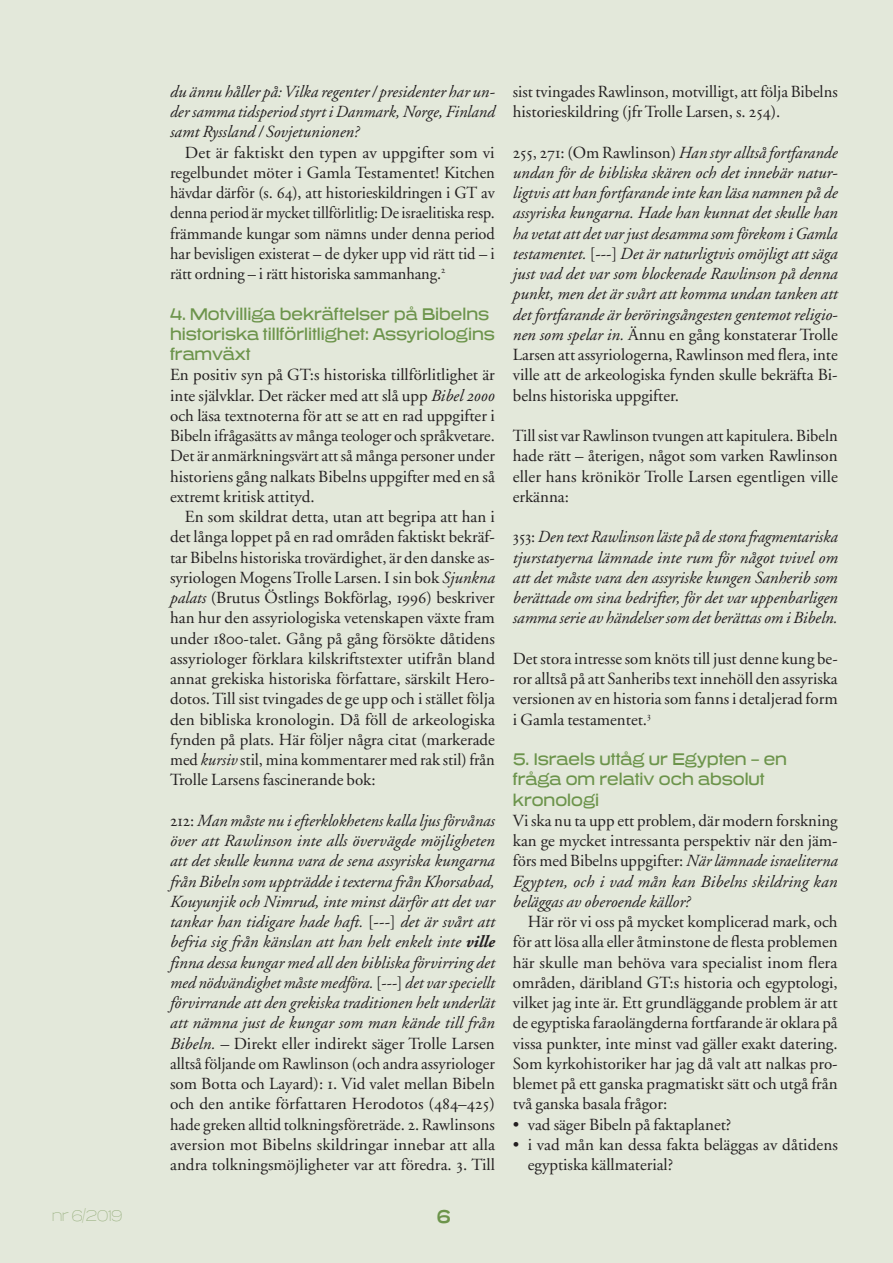
<style>
.page{position:relative;width:893px;height:1263px;background:#e3e8da}
.page>*{position:absolute;margin:0;border:0;box-sizing:border-box;transform-origin:0 0}
.t1{font:700 18.9px "Tussilago Rg";color:#6c944b;scale:.78 1}
.t2{font:17.25px/20.2px "Tussilago Rg";color:#6c944b;scale:.78 1}
.t3{font:16.95px/20.2px "Adobe Garamond";color:#231f20;text-align:justify}
.t4{font:italic 16.95px/20.2px "Adobe Garamond";color:#231f20;text-align:justify}
.t5{font:15.6px "Tussilago El";letter-spacing:-.01em;color:#98b07f;scale:.78 1}
.s1{font-family:"Adobe Garamond Regular SC"}
.s2{font-style:italic}
.s3{font-family:"Adobe Garamond Italic Os F"}
.s4{font-family:"Adobe Garamond Regular SC";font-style:normal}
.s5{font-style:normal}
.s6{font-weight:700}
</style>
<div class="page">
<p class="t4" style="left:170px;top:82px;width:326px">du ännu håller på: Vilka regenter / presidenter har un&shy;der samma tidsperiod styrt i Danmark, Norge, Finland samt Ryssland / Sovjetunionen?</p>
<p class="t3" style="left:170px;top:142px;width:326px;text-indent:15px">Det är faktiskt den typen av uppgifter som vi regelbundet möter i Gamla Testamentet! Kitchen hävdar därför (s. <span class="s1">64</span>), att historieskildringen i GT av denna period är mycket tillförlitlig: De israelitiska resp. främmande kungar som nämns under denna period har bevisligen existerat – de dyker upp vid rätt tid – i rätt ordning – i rätt historiska sammanhang.<sup>2</sup></p>
<p class="t2" style="left:170px;top:303px;width:418px">4. Motvilliga bekräftelser på Bibelns historiska tillförlitlighet: Assyriologins framväxt</p>
<p class="t3" style="left:170px;top:365px;width:326px">En positiv syn på GT:s historiska tillförlitlighet är inte självklar. Det räcker med att slå upp <span class="s2">Bibel</span> <span class="s3">2000 </span>och läsa textnoterna för att se att en rad uppgifter i Bibeln ifrågasätts av många teologer och språkvetare.<br>Det är anmärkningsvärt att så många personer under historiens gång nalkats Bibelns uppgifter med en så extremt kritisk attityd.</p>
<p class="t3" style="left:170px;top:507px;width:326px;text-indent:15px">En som skildrat detta, utan att begripa att han i det långa loppet på en rad områden faktiskt bekräf&shy;tar Bibelns historiska trovärdighet, är den danske as&shy;syriologen Mogens Trolle Larsen. I sin bok <span class="s2">Sjunkna palats</span> (Brutus Östlings Bokförlag, <span class="s1">1996</span>) beskriver han hur den assyriologiska vetenskapen växte fram under <span class="s1">1800</span>-talet. Gång på gång försökte dåtidens assyriologer förklara kilskriftstexter utifrån bland annat grekiska historiska författare, särskilt Hero&shy;dotos. Till sist tvingades de ge upp och i stället följa den bibliska kronologin. Då föll de arkeologiska fynden på plats. Här följer några citat (markerade med <span class="s2">kursiv</span> stil, mina kommentarer med rak stil) från Trolle Larsens fascinerande bok:</p>
<p class="t4" style="left:170px;top:811px;width:327px"><span class="s4">212</span><span class="s5">:</span> Man måste nu i efterklokhetens kalla ljus förvånas över att Rawlinson inte alls övervägde möjligheten att det skulle kunna vara de sena assyriska kungarna från Bibeln som uppträdde i texterna från Khorsabad, Kouyunjik och Nimrud, inte minst därför att det var tankar han tidigare hade haft. <span class="s5">[--- ]</span> det är svårt att befria sig från känslan att han helt enkelt inte <span class="s6">ville </span>finna dessa kungar med all den bibliska förvirring det med nödvändighet måste medföra. <span class="s5">[--- ]</span> det var speciellt förvirrande att den grekiska traditionen helt underlät att nämna just de kungar som man kände till från Bibeln. – <span class="s5">Direkt eller indirekt säger Trolle Larsen alltså följande om Rawlinson (och andra assyriologer som Botta och Layard):</span> <span class="s4">1.</span> <span class="s5">Vid valet mellan Bibeln och den antike författaren Herodotos (</span><span class="s4">484</span><span class="s5">–</span><span class="s4">425</span><span class="s5">) hade greken alltid tolkningsföreträde.</span> <span class="s4">2</span><span class="s5">. Rawlinsons aversion mot Bibelns skildringar innebar att alla andra tolkningsmöjligheter var att föredra.</span> <span class="s4">3</span><span class="s5">. Till</span></p>
<p class="t5" style="left:52px;top:1206px;width:91px">nr 6/2019</p>
<p class="t1" style="left:437px;top:1204px;width:20px">6</p>
<p class="t3" style="left:513px;top:82px;width:326px">sist tvingades Rawlinson, motvilligt, att följa Bibelns historieskildring (jfr Trolle Larsen, s. <span class="s1">254</span>).</p>
<p class="t4" style="left:513px;top:143px;width:326px"><span class="s4">255</span><span class="s5">,</span> <span class="s4">271</span><span class="s5">: (Om Rawlinson)</span> Han styr alltså fortfarande undan för de bibliska skären och det innebär natur&shy;ligtvis att han fortfarande inte kan läsa namnen på de assyriska kungarna. Hade han kunnat det skulle han ha vetat att det var just desamma som förekom i Gamla testamentet. <span class="s5">[--- ]</span> Det är naturligtvis omöjligt att säga just vad det var som blockerade Rawlinson på denna punkt, men det är svårt att komma undan tanken att det fortfarande är beröringsångesten gentemot religio&shy;nen som spelar in. <span class="s5">Ännu en gång konstaterar Trolle Larsen att assyriologerna, Rawlinson med flera, inte ville att de arkeologiska fynden skulle bekräfta Bi&shy;belns historiska uppgifter.</span></p>
<p class="t3" style="left:513px;top:426px;width:326px">Till sist var Rawlinson tvungen att kapitulera. Bibeln hade rätt – återigen, något som varken Rawlinson eller hans krönikör Trolle Larsen egentligen ville erkänna:</p>
<p class="t4" style="left:513px;top:527px;width:326px"><span class="s4">353</span><span class="s5">:</span> Den text Rawlinson läste på de stora fragmentariska tjurstatyerna lämnade inte rum för något tvivel om att det måste vara den assyriske kungen Sanherib som berättade om sina bedrifter, för det var uppenbarligen samma serie av händelser som det berättas om i Bibeln.</p>
<p class="t3" style="left:513px;top:649px;width:326px">Det stora intresse som knöts till just denne kung be&shy;ror alltså på att Sanheribs text innehöll den assyriska versionen av en historia som fanns i detaljerad form i Gamla testamentet.<sup>3</sup></p>
<p class="t2" style="left:513px;top:748px;width:353px">5. Israels uttåg ur Egypten – en fråga om relativ och absolut kronologi</p>
<p class="t3" style="left:513px;top:811px;width:326px">Vi ska nu ta upp ett problem, där modern forskning kan ge mycket intressanta perspektiv när den jäm&shy;förs med Bibelns uppgifter: <span class="s2">När lämnade israeliterna Egypten, och i vad mån kan Bibelns skildring kan beläggas av oberoende källor?</span></p>
<p class="t3" style="left:513px;top:912px;width:326px;text-indent:15px">Här rör vi oss på mycket komplicerad mark, och för att lösa alla eller åtminstone de flesta problemen här skulle man behöva vara specialist inom flera områden, däribland GT:s historia och egyptologi, vilket jag inte är. Ett grundläggande problem är att de egyptiska faraolängderna fortfarande är oklara på vissa punkter, inte minst vad gäller exakt datering.<br>Som kyrkohistoriker har jag då valt att nalkas pro&shy;blemet på ett ganska pragmatiskt sätt och utgå från två ganska basala frågor:</p>
<p class="t3" style="left:513px;top:1114px;width:220px">• vad säger Bibeln på faktaplanet?</p>
<p class="t3" style="left:528px;top:1135px;width:312px;text-indent:-15px">• i vad mån kan dessa fakta beläggas av dåtidens egyptiska källmaterial?</p>
</div>
